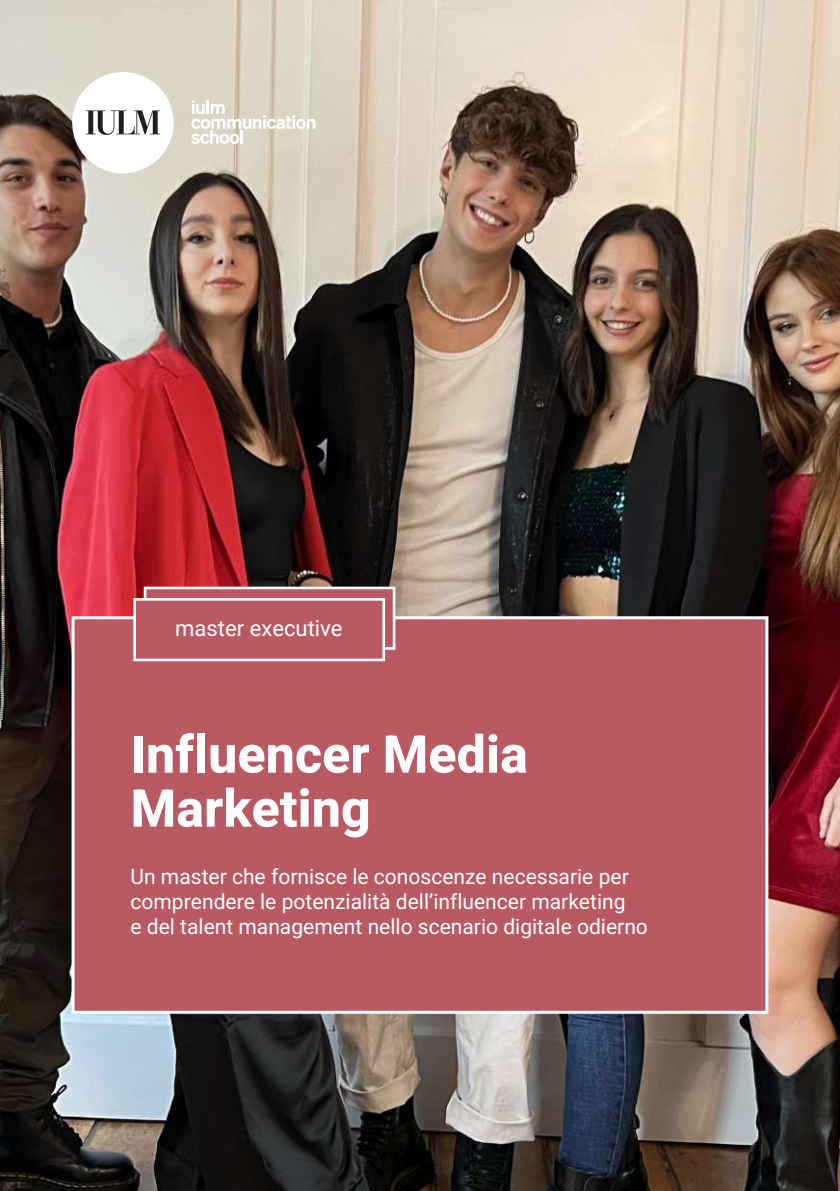
<style>
.page{position:relative;width:840px;height:1191px;background:#fff}
.page>*{position:absolute;margin:0;border:0;box-sizing:border-box;transform-origin:0 0}
.t1{font:800 52px/54px "Heebo";color:#fff}
.t2{font:22px "Heebo";color:#fff}
.t3{font:21px/25.2px "Heebo";color:#fff}
</style>
<div class="page">
<img style="left:0;top:0;width:839px;height:1191px">
<svg style="left:191px;top:100px;width:124px;height:44px"></svg>
<hr style="left:240px;top:130px;width:3px;height:14px;background:#fff">
<svg style="left:72px;top:72px;width:101px;height:101px"></svg>
<div style="left:72px;top:616px;width:696px;height:397px;background:#b95962;border:3px solid #fff"></div>
<div style="left:144px;top:586px;width:251px;height:64px;background:#b95962;border:3px solid #fff"></div>
<div style="left:133px;top:598px;width:252px;height:63px;background:#b95962;border:3px solid #fff"></div>
<p class="t2" style="left:175px;top:612px;width:169px">master executive</p>
<h1 class="t1" style="left:130px;top:728px;width:398px">Influencer Media<br>Marketing</h1>
<p class="t3" style="left:130px;top:864px;width:518px">Un master che fornisce le conoscenze necessarie per comprendere le potenzialità dell’influencer marketing<br>e del talent management nello scenario digitale odierno</p>
</div>
